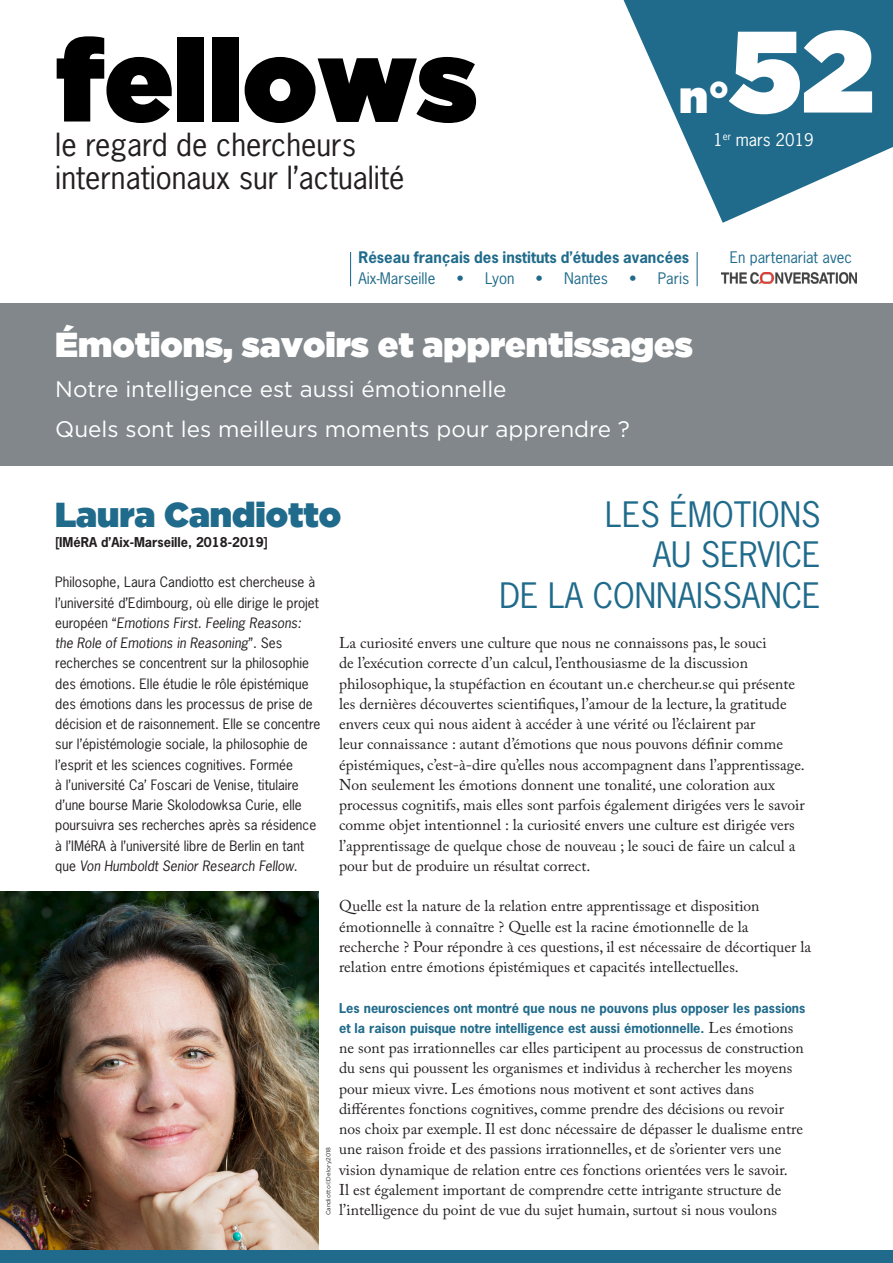
<style>
.page{position:relative;width:893px;height:1263px;background:#fff}
.page>*{position:absolute;margin:0;border:0;box-sizing:border-box;transform-origin:0 0}
.titre_FELLOWS{font:115.5px "Gotham Ultra";color:#000}
.t1{font:115.5px "Gotham Ultra";color:#fff}
.t2{font:45px "Gotham Ultra";color:#fff}
.titre_numéro{font:34.5px "Gotham Ultra";color:#fff}
.nom_auteur_p1{font:34.5px "Gotham Ultra";color:#206b8b}
.titre_article_p1{font:33px/40.5px "News Gothic Std";color:#206b8b;text-align:right}
.baseline{font:30px "News Gothic Std";color:#231f20}
.ss-titre_numéro{font:22.5px "Gotham";color:#fff}
.date{font:16.5px "News Gothic Std";color:#fff}
.texte_courant{font:15.6px/20.2px "Adobe Caslon Pro";color:#231f20}
.site{font:15px "News Gothic Std";color:#206b8b}
.site-2{font:700 15px "News Gothic Std";color:#206b8b}
.bio_auteur{font:13.5px/20.2px "News Gothic Std";color:#231f20}
.texte_courant-2{font:700 12.75px/20.2px "News Gothic Std";color:#206b8b}
.promotion_auteur{font:700 12.75px "News Gothic Std";color:#231f20}
.date-2{font:9.6px "News Gothic Std";color:#fff}
.legende{font:6px "Gotham";color:#231f20}
.s1{font-size:16.5px}
.s2{font-style:italic}
.s3{font-family:"Adobe Caslon Pro";font-weight:400;font-size:15.6px;color:#231f20}
</style>
<div class="page">
<img style="left:0;top:891px;width:318px;height:359px">
<svg style="left:624px;top:0;width:269px;height:223px;fill:#206b8b"></svg>
<div style="left:0;top:303px;width:893px;height:163px;background:#81878a"></div>
<div style="left:0;top:1250px;width:893px;height:13px;background:#206b8b"></div>
<hr style="left:350px;top:252px;width:1px;height:34px;background:#206b8b">
<hr style="left:697px;top:252px;width:1px;height:34px;background:#206b8b">
<img style="left:722px;top:273px;width:135px;height:11px">
<p class="titre_FELLOWS" style="left:55px;top:14px;width:424px">fellows</p>
<p class="baseline" style="left:55px;top:126px;width:302px">le regard de chercheurs</p>
<p class="baseline" style="left:55px;top:158px;width:351px">internationaux sur l’actualité</p>
<p class="t1" style="left:729px;top:5px;width:146px">52</p>
<p class="date" style="left:736px;top:129px;width:79px">mars 2019</p>
<p class="t2" style="left:679px;top:71px;width:51px">n°</p>
<p class="date-2" style="left:713px;top:130px;width:19px"><span class="s1">1</span>er</p>
<p class="site-2" style="left:358px;top:248px;width:332px">Réseau français des instituts d’études avancées</p>
<p class="site" style="left:358px;top:268px;width:78px">Aix-Marseille</p>
<p class="site" style="left:456px;top:268px;width:59px">• Lyon</p>
<p class="site" style="left:535px;top:268px;width:74px">• Nantes</p>
<p class="site" style="left:629px;top:268px;width:62px">• Paris</p>
<p class="titre_numéro" style="left:55px;top:325px;width:639px">Émotions, savoirs et apprentissages</p>
<p class="ss-titre_numéro" style="left:55px;top:375px;width:453px">Notre intelligence est aussi émotionnelle</p>
<p class="ss-titre_numéro" style="left:55px;top:415px;width:576px">Quels sont les meilleurs moments pour apprendre ?</p>
<p class="site" style="left:730px;top:248px;width:124px">En partenariat avec</p>
<p class="titre_article_p1" style="left:499px;top:494px;width:323px">LES ÉMOTIONS<br>AU SERVICE<br>DE LA CONNAISSANCE</p>
<p class="nom_auteur_p1" style="left:55px;top:494px;width:288px">Laura Candiotto</p>
<p class="promotion_auteur" style="left:55px;top:533px;width:215px">[IMéRA d’Aix-Marseille, 2018-2019]</p>
<p class="bio_auteur" style="left:55px;top:572px;width:267px">Philosophe, Laura Candiotto est chercheuse à l’université d’Edimbourg, où elle dirige le projet européen “<span class="s2">Emotions First. Feeling Reasons: the Role of Emotions in Reasoning</span>”. Ses recherches se concentrent sur la philosophie des émotions. Elle étudie le rôle épistémique des émotions dans les processus de prise de décision et de raisonnement. Elle se concentre sur l’épistémologie sociale, la philosophie de l’esprit et les sciences cognitives. Formée<br>à l’université Ca’ Foscari de Venise, titulaire d’une bourse Marie Skolodowksa Curie, elle poursuivra ses recherches après sa résidence à l’IMéRA à l’université libre de Berlin en tant que <span class="s2">Von Humboldt Senior Research Fellow</span>.</p>
<p class="texte_courant" style="left:339px;top:632px;width:467px">La curiosité envers une culture que nous ne connaissons pas, le souci<br>de l’exécution correcte d’un calcul, l’enthousiasme de la discussion philosophique, la stupéfaction en écoutant un.e chercheur.se qui présente les dernières découvertes scientifiques, l’amour de la lecture, la gratitude envers ceux qui nous aident à accéder à une vérité ou l’éclairent par<br>leur connaissance : autant d’émotions que nous pouvons définir comme épistémiques, c’est-à-dire qu’elles nous accompagnent dans l’apprentissage.<br>Non seulement les émotions donnent une tonalité, une coloration aux processus cognitifs, mais elles sont parfois également dirigées vers le savoir comme objet intentionnel : la curiosité envers une culture est dirigée vers l’apprentissage de quelque chose de nouveau ; le souci de faire un calcul a pour but de produire un résultat correct.</p>
<p class="texte_courant" style="left:339px;top:896px;width:474px">Quelle est la nature de la relation entre apprentissage et disposition émotionnelle à connaître ? Quelle est la racine émotionnelle de la recherche ? Pour répondre à ces questions, il est nécessaire de décortiquer la relation entre émotions épistémiques et capacités intellectuelles.</p>
<p class="texte_courant-2" style="left:339px;top:997px;width:468px">Les neurosciences ont montré que nous ne pouvons plus opposer les passions et la raison puisque notre intelligence est aussi émotionnelle. <span class="s3">Les émotions</span></p>
<p class="texte_courant" style="left:339px;top:1037px;width:466px">ne sont pas irrationnelles car elles participent au processus de construction du sens qui poussent les organismes et individus à rechercher les moyens pour mieux vivre. Les émotions nous motivent et sont actives dans différentes fonctions cognitives, comme prendre des décisions ou revoir nos choix par exemple. Il est donc nécessaire de dépasser le dualisme entre une raison froide et des passions irrationnelles, et de s’orienter vers une vision dynamique de relation entre ces fonctions orientées vers le savoir.<br>Il est également important de comprendre cette intrigante structure de l’intelligence du point de vue du sujet humain, surtout si nous voulons</p>
<p class="legende" style="left:324px;top:1215px;width:70px;rotate:-90deg">Candiotto©Delory2018</p>
</div>
